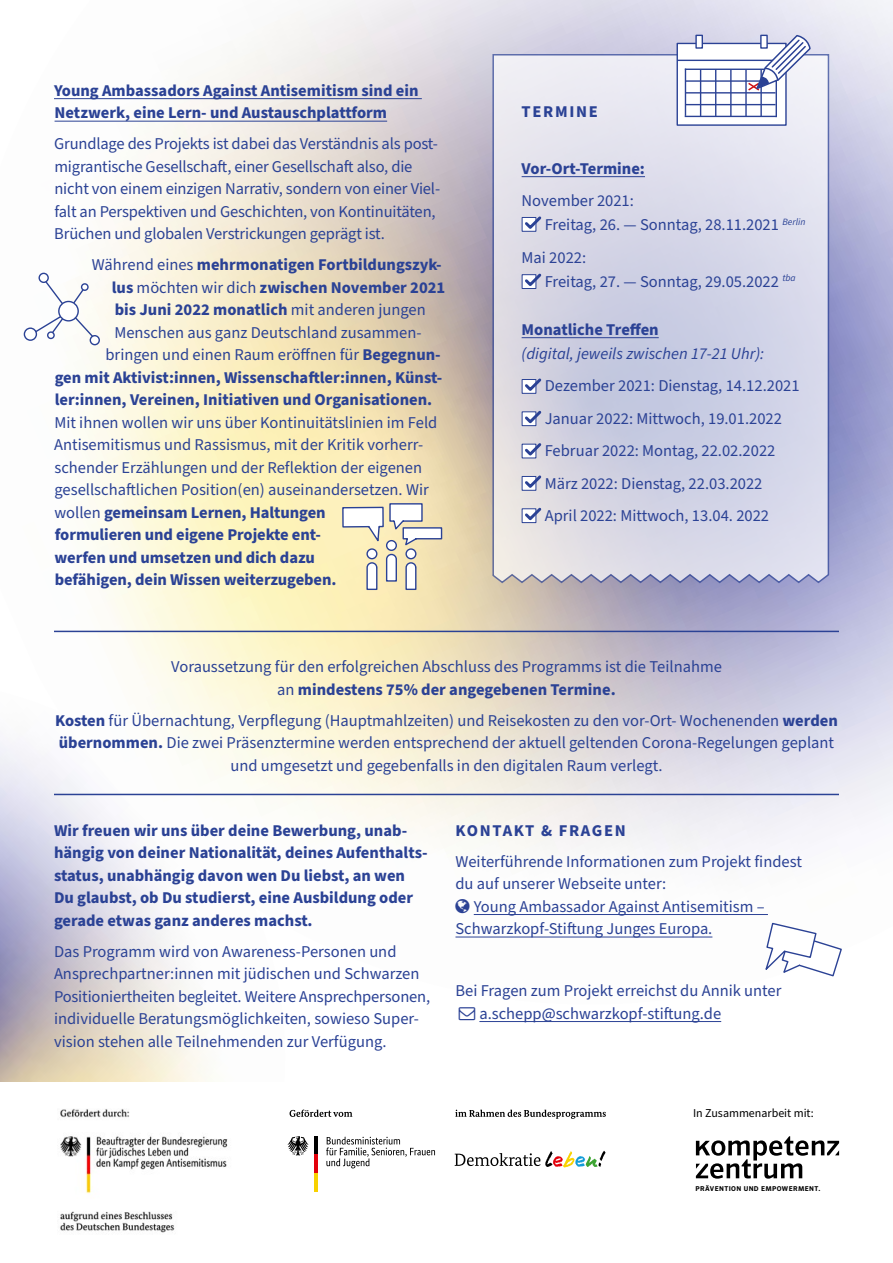
<style>
.page{position:relative;width:893px;height:1263px;background:#fff}
.page>*{position:absolute;margin:0;border:0;box-sizing:border-box;transform-origin:0 0}
.t1{font:16.5px/22.5px "Source Sans Pro";color:#2b4295}
.t2{font:700 16.5px/22.5px "Source Sans Pro";color:#2b4295}
.t3{font:italic 16.5px "Source Sans Pro";color:#2b4295}
.t4{font:700 16.5px "Source Sans Pro";letter-spacing:.1em;color:#2b4295}
.t5{font:12px "Source Sans Pro";color:#000}
.t6{font:700 6.6px "Sero Pro";letter-spacing:.06em;color:#000}
.s1{font-weight:400}
.s2{font-weight:700}
</style>
<div class="page">
<img style="left:0;top:0;width:893px;height:1076px">
<hr style="left:474px;top:914px;width:294px;height:1px;background:#2b4295">
<hr style="left:455px;top:936px;width:257px;height:1px;background:#2b4295">
<hr style="left:479px;top:1021px;width:242px;height:1px;background:#2b4295">
<svg style="left:491px;top:53px;width:339px;height:531px;background:#d6d6e6"></svg>
<hr style="left:54px;top:631px;width:785px;height:1px;background:#2b4295">
<hr style="left:54px;top:794px;width:785px;height:1px;background:#2b4295">
<img style="left:60px;top:1109px;width:168px;height:124px">
<svg style="left:696px;top:1136px;width:143px;height:43px"></svg>
<hr style="left:314px;top:1137px;width:3px;height:18px;background:#000">
<hr style="left:314px;top:1155px;width:3px;height:18px;background:#e3000b">
<hr style="left:314px;top:1173px;width:3px;height:18px;background:#f8d100">
<svg style="left:287px;top:1136px;width:22px;height:20px"></svg>
<svg style="left:290px;top:1109px;width:62px;height:8px"></svg>
<svg style="left:455px;top:1109px;width:151px;height:10px"></svg>
<svg style="left:326px;top:1137px;width:109px;height:31px"></svg>
<svg style="left:455px;top:1151px;width:151px;height:16px"></svg>
<svg style="left:763px;top:922px;width:80px;height:55px"></svg>
<div style="left:676px;top:43px;width:111px;height:83px;background:#fff;border:1px solid #2b4295"></div>
<hr style="left:677px;top:60px;width:109px;height:1px;background:#2b4295">
<div style="left:696px;top:35px;width:6px;height:13px;background:#fff"></div>
<div style="left:695px;top:35px;width:8px;height:14px;border:1px solid #2b4295"></div>
<div style="left:760px;top:35px;width:8px;height:14px;border:1px solid #2b4295"></div>
<hr style="left:685px;top:69px;width:92px;height:1px;background:#2b4295">
<hr style="left:776px;top:70px;width:1px;height:47px;background:#2b4295">
<hr style="left:715px;top:69px;width:1px;height:47px;background:#2b4295">
<hr style="left:730px;top:70px;width:2px;height:46px;background:#2b4295">
<hr style="left:686px;top:104px;width:89px;height:1px;background:#2b4295">
<hr style="left:686px;top:92px;width:89px;height:2px;background:#2b4295">
<hr style="left:686px;top:80px;width:89px;height:2px;background:#2b4295">
<hr style="left:760px;top:70px;width:2px;height:46px;background:#2b4295">
<hr style="left:700px;top:69px;width:1px;height:47px;background:#2b4295">
<hr style="left:685px;top:116px;width:91px;height:1px;background:#2b4295">
<hr style="left:745px;top:70px;width:2px;height:46px;background:#2b4295">
<hr style="left:685px;top:69px;width:1px;height:47px;background:#2b4295">
<svg style="left:746px;top:36px;width:66px;height:56px"></svg>
<hr style="left:522px;top:176px;width:123px;height:1px;background:#2b4295">
<hr style="left:522px;top:337px;width:137px;height:1px;background:#2b4295">
<hr style="left:54px;top:98px;width:368px;height:1px;background:#2b4295">
<hr style="left:55px;top:121px;width:332px;height:1px;background:#2b4295">
<svg style="left:24px;top:328px;width:12px;height:12px"></svg>
<div style="left:24px;top:327px;width:13px;height:14px;border:1px solid #2b4295;border-radius:50%"></div>
<div style="left:38px;top:273px;width:11px;height:10px;border:1px solid #2b4295;border-radius:50%"></div>
<div style="left:90px;top:336px;width:9px;height:9px;background:#5668a8;border-radius:50%"></div>
<div style="left:90px;top:335px;width:10px;height:10px;border:1px solid #2b4295;border-radius:50%"></div>
<svg style="left:29px;top:276px;width:70px;height:67px"></svg>
<div style="left:47px;top:331px;width:8px;height:8px;border:1px solid #2b4295;border-radius:50%"></div>
<div style="left:59px;top:301px;width:19px;height:20px;background:#fff;border-radius:50%"></div>
<div style="left:58px;top:301px;width:21px;height:21px;border:1px solid #2b4295;border-radius:50%"></div>
<div style="left:387px;top:541px;width:9px;height:9px;background:#fff;border-radius:50%"></div>
<div style="left:386px;top:540px;width:11px;height:11px;border:1px solid #2b4295;border-radius:50%"></div>
<svg style="left:385px;top:553px;width:13px;height:29px"></svg>
<svg style="left:406px;top:549px;width:10px;height:10px"></svg>
<div style="left:405px;top:548px;width:11px;height:11px;border:1px solid #2b4295;border-radius:50%"></div>
<svg style="left:405px;top:561px;width:12px;height:30px"></svg>
<svg style="left:367px;top:549px;width:10px;height:10px"></svg>
<div style="left:366px;top:548px;width:11px;height:11px;border:1px solid #2b4295;border-radius:50%"></div>
<svg style="left:366px;top:561px;width:12px;height:30px"></svg>
<svg style="left:341px;top:502px;width:102px;height:45px"></svg>
<svg style="left:522px;top:271px;width:22px;height:18px"></svg>
<svg style="left:522px;top:408px;width:22px;height:18px"></svg>
<svg style="left:522px;top:473px;width:22px;height:18px"></svg>
<svg style="left:522px;top:505px;width:22px;height:18px"></svg>
<svg style="left:522px;top:214px;width:22px;height:18px"></svg>
<svg style="left:522px;top:376px;width:22px;height:18px"></svg>
<svg style="left:522px;top:440px;width:22px;height:18px"></svg>
<svg style="left:455px;top:898px;width:15px;height:15px"></svg>
<svg style="left:459px;top:1007px;width:16px;height:13px"></svg>
<p class="t2" style="left:54px;top:79px;width:366px">Young Ambassadors Against Antisemitism sind ein<br>Netzwerk, eine Lern- und Austauschplattform</p>
<p class="t1" style="left:54px;top:133px;width:388px">Grundlage des Projekts ist dabei das Verständnis als post&shy;migrantische Gesellschaft, einer Gesellschaft also, die nicht von einem einzigen Narrativ, sondern von einer Viel&shy;falt an Perspektiven und Geschichten, von Kontinuitäten, Brüchen und globalen Verstrickungen geprägt ist.</p>
<p class="t2" style="left:92px;top:254px;width:351px"><span class="s1">Während eines</span> mehrmonatigen Fortbildungszyk-</p>
<p class="t2" style="left:112px;top:276px;width:335px">lus <span class="s1">möchten wir dich</span> zwischen November 2021</p>
<p class="t2" style="left:115px;top:299px;width:312px">bis Juni 2022 monatlich <span class="s1">mit anderen jungen</span></p>
<p class="t1" style="left:114px;top:321px;width:309px">Menschen aus ganz Deutschland zusammen-</p>
<p class="t1" style="left:105px;top:344px;width:337px">bringen und einen Raum eröffnen für <span class="s2">Begegnun-</span></p>
<p class="t2" style="left:55px;top:366px;width:389px">gen mit Aktivist:innen, Wissenschaftler:innen, Künst-</p>
<p class="t2" style="left:55px;top:389px;width:379px">ler:innen, Vereinen, Initiativen und Organisationen.</p>
<p class="t1" style="left:54px;top:412px;width:385px">Mit ihnen wollen wir uns über Kontinuitätslinien im Feld Antisemitismus und Rassismus, mit der Kritik vorherr&shy;schender Erzählungen und der Reflektion der eigenen gesellschaftlichen Position(en) auseinandersetzen. Wir wollen <span class="s2">gemeinsam Lernen, Haltungen<br>formulieren und eigene Projekte ent-<br>werfen und umsetzen und dich dazu<br>befähigen, dein Wissen weiterzugeben.</span></p>
<p class="t4" style="left:522px;top:100px;width:78px">TERMINE</p>
<p class="t2" style="left:522px;top:157px;width:125px">Vor-Ort-Termine:</p>
<p class="t1" style="left:545px;top:189px;width:262px;line-height:24px;text-indent:-23px">November 2021:<br>Freitag, 26. — Sonntag, 28.11.2021 <sup>Berlin</sup></p>
<p class="t1" style="left:545px;top:246px;width:253px;line-height:24px;text-indent:-23px">Mai 2022:<br>Freitag, 27. — Sonntag, 29.05.2022 <sup>tba</sup></p>
<p class="t2" style="left:522px;top:318px;width:139px">Monatliche Treffen</p>
<p class="t3" style="left:522px;top:342px;width:244px">(digital, jeweils zwischen 17-21 Uhr):</p>
<p class="t1" style="left:545px;top:370px;width:256px;line-height:32.5px">Dezember 2021: Dienstag, 14.12.2021<br>Januar 2022: Mittwoch, 19.01.2022<br>Februar 2022: Montag, 22.02.2022<br>März 2022: Dienstag, 22.03.2022<br>April 2022: Mittwoch, 13.04. 2022</p>
<p class="t1" style="left:171px;top:656px;width:552px;text-align:center">Voraussetzung für den erfolgreichen Abschluss des Programms ist die Teilnahme an <span class="s2">mindestens 75% der angegebenen Termine.</span></p>
<p class="t1" style="left:55px;top:709px;width:784px;text-align:center"><span class="s2">Kosten</span> für Übernachtung, Verpflegung (Hauptmahlzeiten) und Reisekosten zu den vor-Ort- Wochenenden <span class="s2">werden übernommen.</span> Die zwei Präsenztermine werden entsprechend der aktuell geltenden Corona-Regelungen geplant und umgesetzt und gegebenfalls in den digitalen Raum verlegt.</p>
<p class="t2" style="left:54px;top:819px;width:375px">Wir freuen wir uns über deine Bewerbung, unab&shy;hängig von deiner Nationalität, deines Aufenthalts&shy;status, unabhängig davon wen Du liebst, an wen Du glaubst, ob Du studierst, eine Ausbildung oder gerade etwas ganz anderes machst.</p>
<p class="t1" style="left:54px;top:940px;width:378px">Das Programm wird von Awareness-Personen und Ansprechpartner:innen mit jüdischen und Schwarzen Positioniertheiten begleitet. Weitere Ansprechpersonen, individuelle Beratungsmöglichkeiten, sowieso Super&shy;vision stehen alle Teilnehmenden zur Verfügung.</p>
<p class="t4" style="left:455px;top:819px;width:172px">KONTAKT &amp; FRAGEN</p>
<p class="t1" style="left:455px;top:850px;width:348px">Weiterführende Informationen zum Projekt findest</p>
<p class="t1" style="left:455px;top:873px;width:212px">du auf unserer Webseite unter:</p>
<p class="t1" style="left:474px;top:895px;width:292px">Young Ambassador Against Antisemitism –</p>
<p class="t1" style="left:455px;top:918px;width:258px">Schwarzkopf-Stiftung Junges Europa.</p>
<p class="t1" style="left:479px;top:980px;width:304px;text-indent:-24px">Bei Fragen zum Projekt erreichst du Annik unter a.schepp@schwarzkopf-stiftung.de</p>
<p class="t5" style="left:693px;top:1105px;width:122px">In Zusammenarbeit mit:</p>
<p class="t6" style="left:695px;top:1184px;width:126px">PRÄVENTION UND EMPOWERMENT.</p>
</div>
